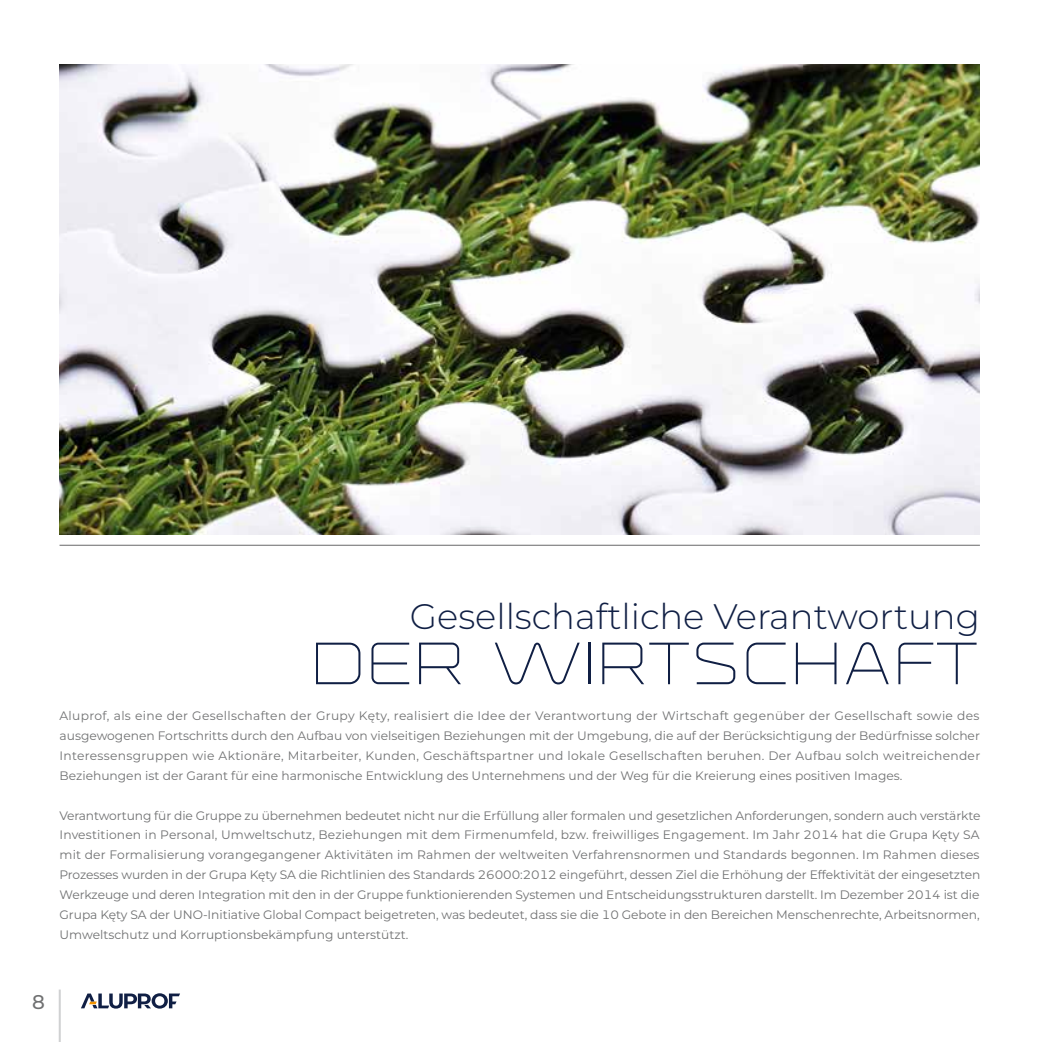
<style>
.page{position:relative;width:1042px;height:1042px;background:#fff}
.page>*{position:absolute;margin:0;border:0;box-sizing:border-box;transform-origin:0 0}
.t1{font:300 56.7px "Ronduit Capitals";color:#101f44}
.t2{font:300 35.35px "Aluprof Sans";color:#101f44}
.t3{font:500 19.78px "Aluprof Sans";color:#707172}
.t4{font:12.25px/19.8px "Aluprof Sans";color:#707172;text-align:justify}
</style>
<div class="page">
<hr style="left:59px;top:989px;width:2px;height:53px;background:#d0d1d2">
<svg style="left:81px;top:993px;width:99px;height:15px"></svg>
<img style="left:60px;top:64px;width:920px;height:471px">
<hr style="left:60px;top:545px;width:920px;height:1px;background:#707172">
<h2 class="t2" style="left:410px;top:592px;width:572px">Gesellschaftliche Verantwortung</h2>
<h1 class="t1" style="left:311px;top:629px;width:670px">DER WIRTSCHAFT</h1>
<p class="t4" style="left:60px;top:706px;width:922px">Aluprof, als eine der Gesellschaften der Grupy Kęty, realisiert die Idee der Verantwortung der Wirtschaft gegenüber der Gesellschaft sowie des ausgewogenen Fortschritts durch den Aufbau von vielseitigen Beziehungen mit der Umgebung, die auf der Berücksichtigung der Bedürfnisse solcher Interessensgruppen wie Aktionäre, Mitarbeiter, Kunden, Geschäftspartner und lokale Gesellschaften beruhen. Der Aufbau solch weitreichender Beziehungen ist der Garant für eine harmonische Entwicklung des Unternehmens und der Weg für die Kreierung eines positiven Images.</p>
<p class="t4" style="left:60px;top:805px;width:922px">Verantwortung für die Gruppe zu übernehmen bedeutet nicht nur die Erfüllung aller formalen und gesetzlichen Anforderungen, sondern auch verstärkte Investitionen in Personal, Umweltschutz, Beziehungen mit dem Firmenumfeld, bzw. freiwilliges Engagement. Im Jahr 2014 hat die Grupa Kęty SA mit der Formalisierung vorangegangener Aktivitäten im Rahmen der weltweiten Verfahrensnormen und Standards begonnen. Im Rahmen dieses Prozesses wurden in der Grupa Kęty SA die Richtlinien des Standards 26000:2012 eingeführt, dessen Ziel die Erhöhung der Effektivität der eingesetzten Werkzeuge und deren Integration mit den in der Gruppe funktionierenden Systemen und Entscheidungsstrukturen darstellt. Im Dezember 2014 ist die Grupa Kęty SA der UNO-Initiative Global Compact beigetreten, was bedeutet, dass sie die 10 Gebote in den Bereichen Menschenrechte, Arbeitsnormen, Umweltschutz und Korruptionsbekämpfung unterstützt.</p>
<h3 class="t3" style="left:32px;top:988px;width:14px">8</h3>
</div>
